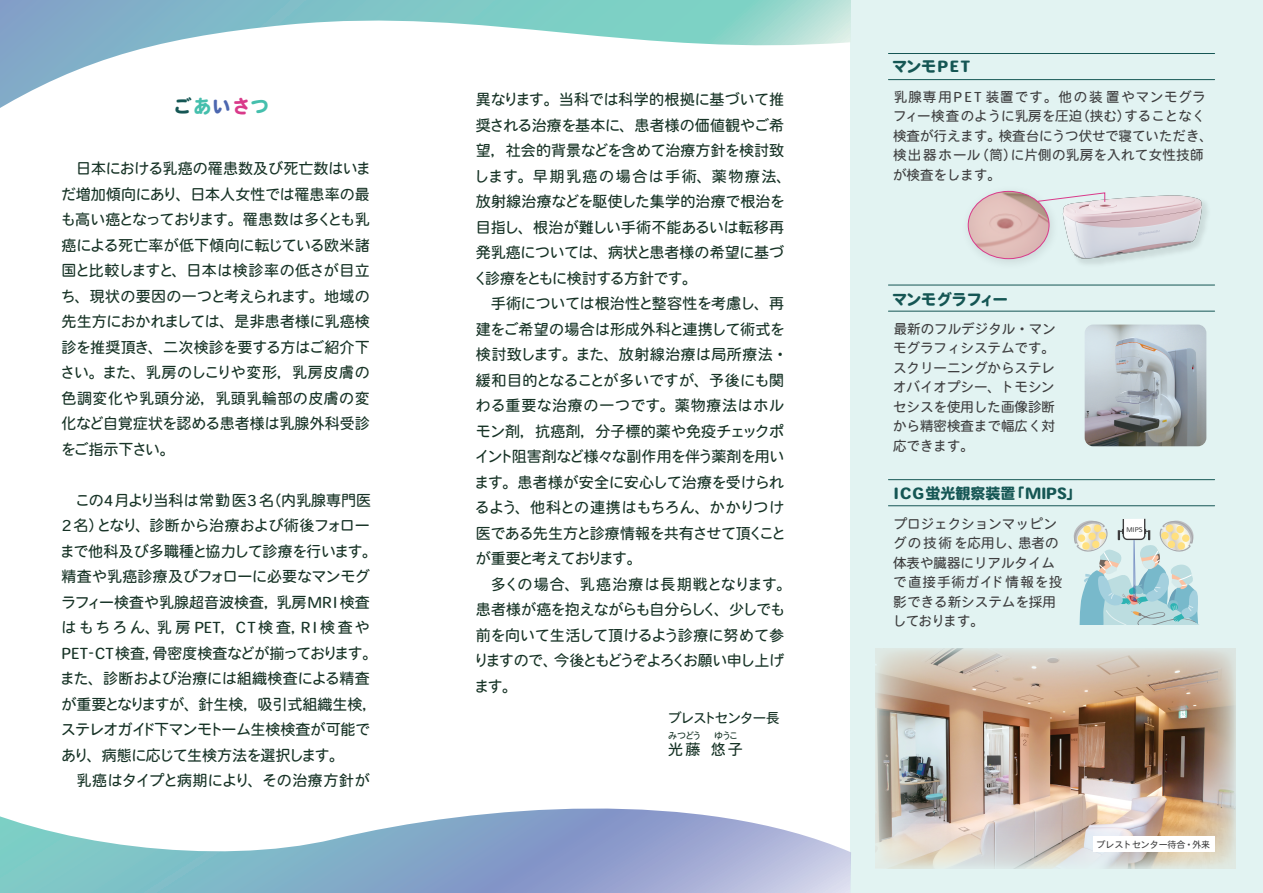
<style>
.page{position:relative;width:1263px;height:893px;background:#fff}
.page>*{position:absolute;margin:0;border:0;box-sizing:border-box;transform-origin:0 0}
.t1{font:18px "Heisei Maru Go Std W8";letter-spacing:.08em;color:#45bfad}
.t2{font:15px/25.5px "Heisei Maru Go Std W4";letter-spacing:-.01em;color:#163225}
.t3{font:15px "Heisei Maru Go Std W8";color:#155654}
.t4{font:15px "Heisei Maru Go Std W8";letter-spacing:-.02em;color:#155654}
.t5{font:13.5px/19.5px "Heisei Maru Go Std W4";color:#3e3e3f}
.t6{font:13.5px "Heisei Maru Go Std W4";letter-spacing:-.075em;color:#163225}
.t7{font:9px "Heisei Maru Go Std W4";letter-spacing:-.015em;color:#3e3e3f}
.t8{font:9px "Heisei Maru Go Std W4";letter-spacing:-.13em;color:#163225}
.t9{font:6.45px "Heisei Maru Go Std W4";color:#3e3e3f}
.s1{color:#155654}
.s2{color:#4c67b0}
.s3{color:#d93a8a}
</style>
<div class="page">
<div style="left:850px;top:0;width:413px;height:893px;background:#e2f3f2"></div>
<svg style="left:0;top:0;width:851px;height:108px"></svg>
<svg style="left:0;top:808px;width:851px;height:85px"></svg>
<img style="left:875px;top:648px;width:361px;height:220px">
<div style="left:1093px;top:836px;width:121px;height:16px;background:#fff"></div>
<svg style="left:1073px;top:518px;width:125px;height:106px"></svg>
<img style="left:1085px;top:325px;width:121px;height:121px">
<hr style="left:888px;top:53px;width:326px;height:1px;background:#155654">
<hr style="left:888px;top:79px;width:326px;height:1px;background:#155654">
<hr style="left:888px;top:285px;width:326px;height:1px;background:#155654">
<hr style="left:888px;top:311px;width:326px;height:1px;background:#155654">
<hr style="left:888px;top:479px;width:326px;height:1px;background:#155654">
<hr style="left:888px;top:505px;width:326px;height:1px;background:#155654">
<img style="left:1065px;top:192px;width:143px;height:72px">
<img style="left:967px;top:190px;width:98px;height:73px">
<img style="left:968px;top:191px;width:81px;height:68px">
<div style="left:968px;top:191px;width:81px;height:68px;border:1px solid #d93a8a;border-radius:50%"></div>
<svg style="left:1037px;top:192px;width:68px;height:11px"></svg>
<p class="t1" style="left:174px;top:96px;width:97px"><span class="s1">ご</span>あ<span class="s2">い</span><span class="s3">さ</span>つ</p>
<p class="t2" style="left:60px;top:156px;width:312px;text-align:justify">　日本における乳癌の罹患数及び死亡数はいまだ増加傾向にあり、日本人女性では罹患率の最も高い癌となっております。罹患数は多くとも乳癌による死亡率が低下傾向に転じている欧米諸国と比較しますと、日本は検診率の低さが目立ち、現状の要因の一つと考えられます。地域の先生方におかれましては、是非患者様に乳癌検診を推奨頂き、二次検診を要する方はご紹介下さい。また、乳房のしこりや変形，乳房皮膚の色調変化や乳頭分泌，乳頭乳輪部の皮膚の変化など自覚症状を認める患者様は乳腺外科受診をご指示下さい。</p>
<p class="t2" style="left:60px;top:487px;width:319px">　この4月より当科は常勤医3名（内乳腺専門医<br>2名）となり、診断から治療および術後フォローまで他科及び多職種と協力して診療を行います。精査や乳癌診療及びフォローに必要なマンモグラフィー検査や乳腺超音波検査，乳房MRI 検査はもちろん、乳房 PET，CT検査，RI検査や<br>PET-CT検査，骨密度検査などが揃っております。また、診断および治療には組織検査による精査が重要となりますが、針生検，吸引式組織生検，ステレオガイド下マンモトーム生検検査が可能であり、病態に応じて生検方法を選択します。<br>　乳癌はタイプと病期により、その治療方針が</p>
<p class="t2" style="left:473px;top:87px;width:320px">異なります。当科では科学的根拠に基づいて推奨される治療を基本に、患者様の価値観やご希望，社会的背景などを含めて治療方針を検討致します。早期乳癌の場合は手術、薬物療法、放射線治療などを駆使した集学的治療で根治を目指し、根治が難しい手術不能あるいは転移再発乳癌については、病状と患者様の希望に基づく診療をともに検討する方針です。<br>　手術については根治性と整容性を考慮し、再建をご希望の場合は形成外科と連携して術式を検討致します。また、放射線治療は局所療法・緩和目的となることが多いですが、予後にも関わる重要な治療の一つです。薬物療法はホルモン剤，抗癌剤，分子標的薬や免疫チェックポイント阻害剤など様々な副作用を伴う薬剤を用います。患者様が安全に安心して治療を受けられるよう、他科との連携はもちろん、かかりつけ医である先生方と診療情報を共有させて頂くことが重要と考えております。<br>　多くの場合、乳癌治療は長期戦となります。患者様が癌を抱えながらも自分らしく、少しでも前を向いて生活して頂けるよう診療に努めて参りますので、今後ともどうぞよろくお願い申し上げます。</p>
<p class="t6" style="left:668px;top:709px;width:113px">ブレストセンター長</p>
<p class="t2" style="left:668px;top:736px;width:76px">光藤 悠子</p>
<p class="t8" style="left:668px;top:730px;width:35px">みつどう</p>
<p class="t8" style="left:714px;top:730px;width:25px">ゆうこ</p>
<p class="t3" style="left:892px;top:58px;width:79px">マンモPET</p>
<p class="t5" style="left:893px;top:87px;width:322px">乳腺専用PET 装置です。他の装置やマンモグラフィー検査のように乳房を圧迫（挟む）することなく検査が行えます。検査台にうつ伏せで寝ていただき、検出器ホール（筒）に片側の乳房を入れて女性技師が検査をします。</p>
<p class="t4" style="left:892px;top:291px;width:117px">マンモグラフィー</p>
<p class="t5" style="left:893px;top:319px;width:164px;text-align:justify">最新のフルデジタル・マンモグラフィシステムです。スクリーニングからステレオバイオプシー、トモシンセシスを使用した画像診断から精密検査まで幅広く対応できます。</p>
<p class="t3" style="left:894px;top:486px;width:189px">ICG蛍光観察装置「MIPS」</p>
<p class="t5" style="left:893px;top:514px;width:171px">プロジェクションマッピングの技術を応用し、患者の体表や臓器にリアルタイムで直接手術ガイド情報を投影できる新システムを採用しております。</p>
<p class="t9" style="left:1126px;top:525px;width:18px">MIPS</p>
<p class="t7" style="left:1096px;top:839px;width:115px">ブレストセンター待合・外来</p>
</div>
